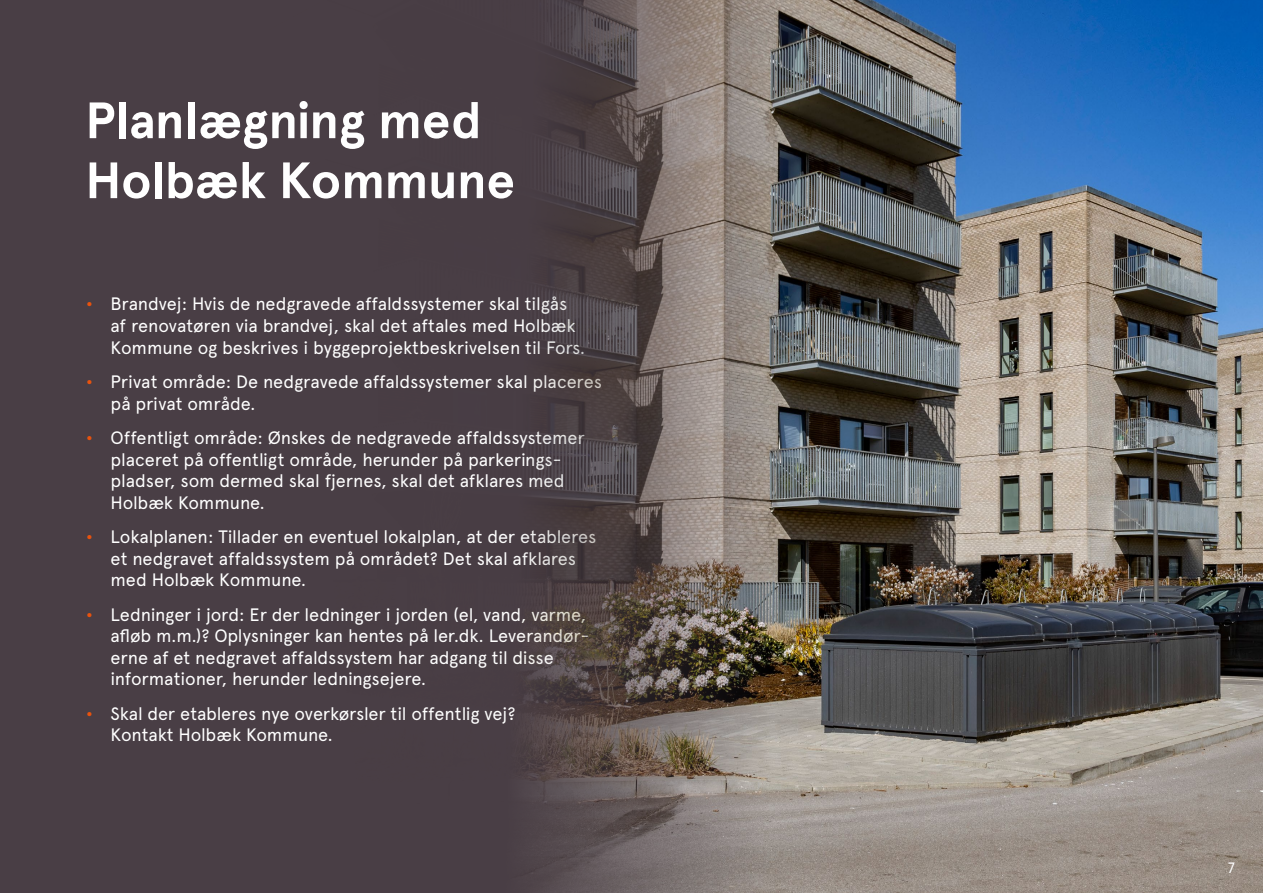
<style>
.page{position:relative;width:1263px;height:893px;background:#493e45}
.page>*{position:absolute;margin:0;border:0;box-sizing:border-box;transform-origin:0 0}
.t1{font:700 51px/60px "Apercu Pro";letter-spacing:-.005em;color:#fff}
.t2{font:18px/21.6px "Apercu Pro";letter-spacing:-.01em;color:#fff}
.t3{font:15px "Apercu Pro";color:#fff}
.s1{font-size:27px;color:#e9530e}
</style>
<div class="page">
<img style="left:527px;top:0;width:736px;height:893px">
<h1 class="t1" style="left:85px;top:87px;width:431px">Planlægning med<br>Holbæk Kommune</h1>
<p class="t2" style="left:111px;top:292px;width:476px;text-indent:-26px"><span class="s1">•</span> Brandvej: Hvis de nedgravede affaldssystemer skal tilgås af renovatøren via brandvej, skal det aftales med Holbæk<br>Kommune og beskrives i byggeprojektbeskrivelsen til Fors.</p>
<p class="t2" style="left:111px;top:369px;width:493px;text-indent:-26px"><span class="s1">•</span> Privat område: De nedgravede affaldssystemer skal placeres på privat område.</p>
<p class="t2" style="left:111px;top:425px;width:476px;text-indent:-26px"><span class="s1">•</span> Offentligt område: Ønskes de nedgravede affaldssystemer placeret på offentligt område, herunder på parkerings&shy;pladser, som dermed skal fjernes, skal det afklares med Holbæk Kommune.</p>
<p class="t2" style="left:111px;top:524px;width:487px;text-indent:-26px"><span class="s1">•</span> Lokalplanen: Tillader en eventuel lokalplan, at der etableres et nedgravet affaldssystem på området? Det skal afklares med Holbæk Kommune.</p>
<p class="t2" style="left:111px;top:602px;width:480px;text-indent:-26px"><span class="s1">•</span> Ledninger i jord: Er der ledninger i jorden (el, vand, varme, afløb m.m.)? Oplysninger kan hentes på ler.dk. Leverandør&shy;erne af et nedgravet affaldssystem har adgang til disse informationer, herunder ledningsejere.</p>
<p class="t2" style="left:111px;top:701px;width:406px;text-indent:-26px"><span class="s1">•</span> Skal der etableres nye overkørsler til offentlig vej?<br>Kontakt Holbæk Kommune.</p>
<p class="t3" style="left:1228px;top:856px;width:9px">7</p>
</div>
